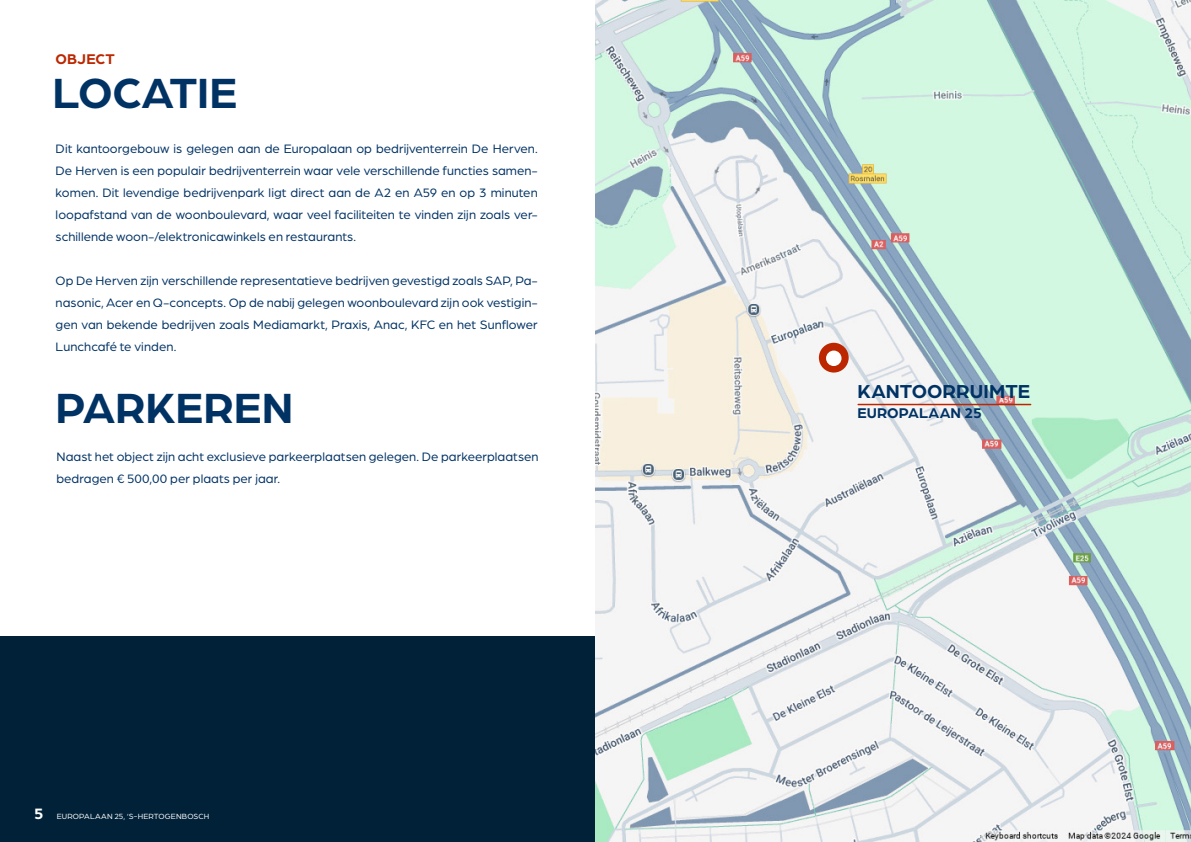
<style>
.page{position:relative;width:1191px;height:842px;background:#fff}
.page>*{position:absolute;margin:0;border:0;box-sizing:border-box;transform-origin:0 0}
.Koppen_groot_blauw{font:700 45px "Arboria";letter-spacing:-.005em;color:#003264}
.t1{font:700 20px "Arboria";letter-spacing:.005em;color:#003264}
.t2{font:700 15px "Arboria";letter-spacing:.005em;color:#003264}
.Kopjes_klein_rood{font:700 15px "Arboria";letter-spacing:.01em;color:#bc2701}
.Broodtekst_blauw{font:13px/22px "Arboria";letter-spacing:.005em;color:#003264;text-align:justify}
.t3{font:8px "Arboria";letter-spacing:.02em;color:#fff}
.s1{font-weight:700;font-size:16px}
</style>
<div class="page">
<div style="left:0;top:637px;width:1191px;height:205px;background:#002138"></div>
<img style="left:595px;top:0;width:596px;height:842px">
<hr style="left:858px;top:404px;width:172px;height:1px;background:#bc2701">
<div style="left:819px;top:343px;width:29px;height:30px;background:#bc2701;border-radius:50%"></div>
<div style="left:826px;top:351px;width:15px;height:15px;background:#fff;border-radius:50%"></div>
<p class="Kopjes_klein_rood" style="left:56px;top:49px;width:61px">OBJECT</p>
<p class="Koppen_groot_blauw" style="left:52px;top:62px;width:186px">LOCATIE</p>
<p class="Broodtekst_blauw" style="left:56px;top:137px;width:483px">Dit kantoorgebouw is gelegen aan de Europalaan op bedrijventerrein De Herven.<br>De Herven is een populair bedrijventerrein waar vele verschillende functies samen&shy;komen. Dit levendige bedrijvenpark ligt direct aan de A2 en A59 en op 3 minuten loopafstand van de woonboulevard, waar veel faciliteiten te vinden zijn zoals ver&shy;schillende woon-/elektronicawinkels en restaurants.</p>
<p class="Broodtekst_blauw" style="left:56px;top:269px;width:483px">Op De Herven zijn verschillende representatieve bedrijven gevestigd zoals SAP, Pa&shy;nasonic, Acer en Q-concepts. Op de nabij gelegen woonboulevard zijn ook vestigin&shy;gen van bekende bedrijven zoals Mediamarkt, Praxis, Anac, KFC en het Sunflower Lunchcafé te vinden.</p>
<p class="Koppen_groot_blauw" style="left:56px;top:377px;width:239px">PARKEREN</p>
<p class="Broodtekst_blauw" style="left:56px;top:445px;width:483px">Naast het object zijn acht exclusieve parkeerplaatsen gelegen. De parkeerplaatsen bedragen € 500,00 per plaats per jaar.</p>
<p class="t3" style="left:34px;top:811px;width:177px"><span class="s1">5</span> EUROPALAAN 25, ‘S-HERTOGENBOSCH</p>
<p class="t1" style="left:857px;top:377px;width:174px">KANTOORRUIMTE</p>
<p class="t2" style="left:857px;top:402px;width:126px">EUROPALAAN 25</p>
</div>
